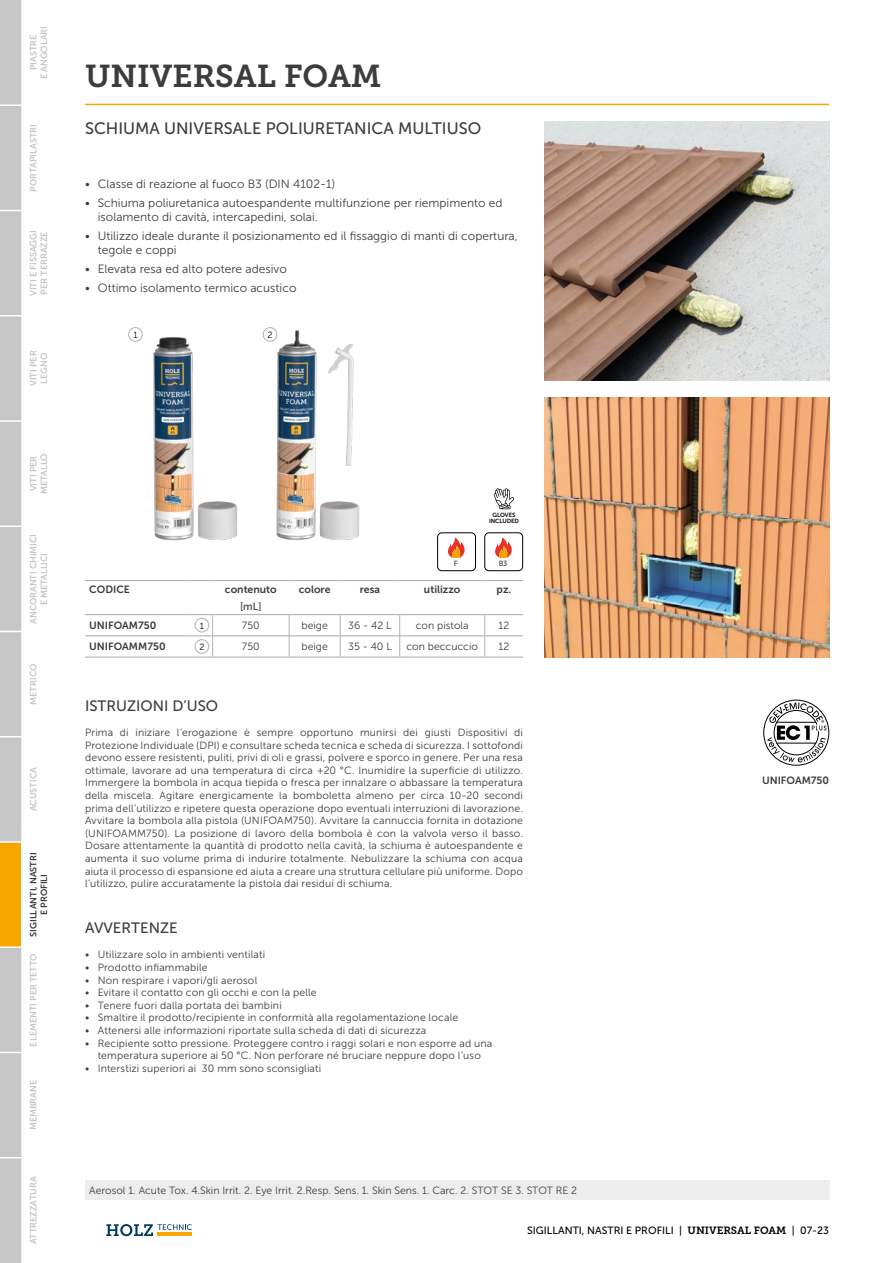
<style>
.page{position:relative;width:893px;height:1263px;background:#fff}
.page>*{position:absolute;margin:0;border:0;box-sizing:border-box;transform-origin:0 0}
.HEAD_CAP_9{font:31.5px "Museo Slab 700";color:#3c3c3b}
.SUBHEAD_CAP_9{font:16.5px "Museo Sans 500";color:#3c3c3b}
.TITOLO{font:15px "Museo Sans 500";color:#3c3c3b}
.t1{font:12px/14.4px "Museo Sans 300";color:#3c3c3b}
.Body{font:10.5px/12.6px "Museo Sans 300";letter-spacing:.015em;color:#3c3c3b;text-align:justify}
.nota_riquadro_grigio{font:10.5px "Museo Sans 300";color:#3c3c3b}
.TABLE_BODY_CENTRED{font:10.5px "Museo Sans 300";color:#3c3c3b}
.t2{font:10.5px "Museo Sans 500";color:#000}
.TABLE_HEAD_SX{font:10.5px "Museo Sans 700";color:#3c3c3b}
.TABLE_HEAD_CENTRO{font:10.5px "Museo Sans 700";color:#3c3c3b}
.TABLE_HEAD_UNITA{font:10.5px "Museo Sans 500";color:#3c3c3b}
.t3{font:9px/10.8px "Museo Sans 700";color:#c6c6c6}
.t4{font:9px/10.8px "Museo Sans 700";color:#3c3c3b;text-align:center}
.NUMERINI{font:9px "Museo Sans 300";color:#000}
.t5{font:7.5px "Museo Sans 500";color:#3c3c3b}
.t6{font:6px/6px "Museo Sans 700";letter-spacing:-.02em;color:#000;text-align:center}
.s1{font-family:"Museo Slab 700"}
</style>
<div class="page">
<svg style="left:106px;top:1224px;width:86px;height:12px"></svg>
<img style="left:128px;top:328px;width:232px;height:213px">
<div style="left:85px;top:1180px;width:744px;height:19px;background:#ededed"></div>
<hr style="left:485px;top:580px;width:38px;height:1px;background:#b3b2b2">
<hr style="left:485px;top:614px;width:38px;height:1px;background:#b3b2b2">
<hr style="left:85px;top:580px;width:106px;height:1px;background:#b3b2b2">
<svg style="left:191px;top:580px;width:22px;height:1px"></svg>
<hr style="left:213px;top:580px;width:76px;height:1px;background:#b3b2b2">
<hr style="left:289px;top:580px;width:51px;height:1px;background:#b3b2b2">
<hr style="left:340px;top:580px;width:60px;height:1px;background:#b3b2b2">
<hr style="left:400px;top:580px;width:85px;height:1px;background:#b3b2b2">
<hr style="left:85px;top:614px;width:106px;height:1px;background:#b3b2b2">
<hr style="left:213px;top:614px;width:76px;height:1px;background:#b3b2b2">
<hr style="left:289px;top:614px;width:51px;height:1px;background:#b3b2b2">
<hr style="left:340px;top:614px;width:60px;height:1px;background:#b3b2b2">
<hr style="left:400px;top:614px;width:85px;height:1px;background:#b3b2b2">
<hr style="left:85px;top:635px;width:106px;height:1px;background:#b3b2b2">
<hr style="left:213px;top:635px;width:76px;height:1px;background:#b3b2b2">
<hr style="left:289px;top:635px;width:51px;height:1px;background:#b3b2b2">
<hr style="left:340px;top:635px;width:59px;height:1px;background:#b3b2b2">
<hr style="left:400px;top:635px;width:85px;height:1px;background:#b3b2b2">
<hr style="left:485px;top:635px;width:38px;height:1px;background:#b3b2b2">
<hr style="left:85px;top:656px;width:106px;height:2px;background:#b3b2b2">
<hr style="left:191px;top:656px;width:22px;height:2px;background:#b3b2b2">
<hr style="left:213px;top:656px;width:76px;height:2px;background:#b3b2b2">
<hr style="left:289px;top:656px;width:51px;height:2px;background:#b3b2b2">
<hr style="left:340px;top:656px;width:60px;height:2px;background:#b3b2b2">
<hr style="left:400px;top:656px;width:85px;height:2px;background:#b3b2b2">
<hr style="left:485px;top:656px;width:38px;height:2px;background:#b3b2b2">
<svg style="left:191px;top:614px;width:22px;height:42px"></svg>
<svg style="left:289px;top:615px;width:1px;height:41px"></svg>
<svg style="left:340px;top:615px;width:1px;height:41px"></svg>
<svg style="left:399px;top:615px;width:1px;height:41px"></svg>
<svg style="left:484px;top:615px;width:1px;height:41px"></svg>
<div style="left:195px;top:618px;width:14px;height:14px;border:1px solid #b3b2b2;border-radius:50%"></div>
<div style="left:195px;top:639px;width:14px;height:14px;border:1px solid #b3b2b2;border-radius:50%"></div>
<div style="left:128px;top:327px;width:14px;height:14px;border:1px solid #b3b2b2;border-radius:50%"></div>
<div style="left:263px;top:327px;width:14px;height:14px;border:1px solid #b3b2b2;border-radius:50%"></div>
<svg style="left:0;top:0;width:21px;height:1263px"></svg>
<hr style="left:85px;top:104px;width:744px;height:1px;background:#f7a600">
<svg style="left:763px;top:700px;width:66px;height:65px"></svg>
<svg style="left:448px;top:537px;width:17px;height:21px"></svg>
<div style="left:437px;top:532px;width:39px;height:39px;border:1px solid #000;border-radius:4px"></div>
<svg style="left:495px;top:537px;width:17px;height:21px"></svg>
<div style="left:484px;top:532px;width:39px;height:39px;border:1px solid #000;border-radius:4px"></div>
<svg style="left:494px;top:488px;width:20px;height:21px"></svg>
<img style="left:544px;top:398px;width:285px;height:259px">
<img style="left:544px;top:121px;width:285px;height:260px">
<p class="t3" style="left:28px;top:79px;width:55px;text-align:center;rotate:-90deg">PIASTRE<br>E ANGOLARI</p>
<p class="t3" style="left:28px;top:192px;width:69px;rotate:-90deg">PORTAPILASTRI</p>
<p class="t3" style="left:28px;top:296px;width:68px;rotate:-90deg">VITI E FISSAGGI<br>PER TERRAZZE</p>
<p class="t3" style="left:28px;top:386px;width:37px;rotate:-90deg">VITI PER<br>LEGNO</p>
<p class="t3" style="left:28px;top:494px;width:42px;rotate:-90deg">VITI PER<br>METALLO</p>
<p class="t3" style="left:28px;top:624px;width:91px;text-align:center;rotate:-90deg">ANCORANTI CHIMICI<br>E METALLICI</p>
<p class="t3" style="left:28px;top:705px;width:42px;rotate:-90deg">METRICO</p>
<p class="t3" style="left:28px;top:811px;width:46px;rotate:-90deg">ACUSTICA</p>
<p class="t4" style="left:28px;top:937px;width:86px;rotate:-90deg">SIGILLANTI, NASTRI<br>E PROFILI</p>
<p class="t3" style="left:28px;top:1046px;width:95px;rotate:-90deg">ELEMENTI PER TETTO</p>
<p class="t3" style="left:28px;top:1130px;width:52px;rotate:-90deg">MEMBRANE</p>
<p class="t3" style="left:28px;top:1244px;width:69px;rotate:-90deg">ATTREZZATURA</p>
<p class="HEAD_CAP_9" style="left:85px;top:59px;width:298px">UNIVERSAL FOAM</p>
<p class="SUBHEAD_CAP_9" style="left:85px;top:119px;width:398px">SCHIUMA UNIVERSALE POLIURETANICA MULTIUSO</p>
<p class="t1" style="left:85px;top:177px;width:252px">• Classe di reazione al fuoco B3 (DIN 4102-1)</p>
<p class="t1" style="left:98px;top:196px;width:406px;text-indent:-13px">• Schiuma poliuretanica autoespandente multifunzione per riempimento ed isolamento di cavità, intercapedini, solai.</p>
<p class="t1" style="left:98px;top:229px;width:421px;text-indent:-13px">• Utilizzo ideale durante il posizionamento ed il fissaggio di manti di copertura, tegole e coppi</p>
<p class="t1" style="left:85px;top:262px;width:203px">• Elevata resa ed alto potere adesivo</p>
<p class="t1" style="left:85px;top:280px;width:213px">• Ottimo isolamento termico acustico</p>
<p class="NUMERINI" style="left:133px;top:330px;width:6px">1</p>
<p class="NUMERINI" style="left:267px;top:330px;width:7px">2</p>
<p class="t6" style="left:489px;top:512px;width:31px">GLOVES<br>INCLUDED</p>
<p class="t5" style="left:454px;top:559px;width:5px">F</p>
<p class="t5" style="left:499px;top:559px;width:10px">B3</p>
<p class="TABLE_HEAD_SX" style="left:89px;top:584px;width:42px">CODICE</p>
<p class="TABLE_HEAD_CENTRO" style="left:225px;top:584px;width:53px">contenuto</p>
<p class="TABLE_HEAD_CENTRO" style="left:299px;top:584px;width:33px">colore</p>
<p class="TABLE_HEAD_CENTRO" style="left:360px;top:584px;width:22px">resa</p>
<p class="TABLE_HEAD_CENTRO" style="left:424px;top:584px;width:38px">utilizzo</p>
<p class="TABLE_HEAD_CENTRO" style="left:497px;top:584px;width:16px">pz.</p>
<p class="TABLE_HEAD_UNITA" style="left:240px;top:600px;width:23px">[mL]</p>
<p class="TABLE_HEAD_SX" style="left:89px;top:620px;width:69px">UNIFOAM750</p>
<p class="NUMERINI" style="left:200px;top:621px;width:6px">1</p>
<p class="TABLE_BODY_CENTRED" style="left:242px;top:620px;width:19px">750</p>
<p class="TABLE_BODY_CENTRED" style="left:301px;top:620px;width:28px">beige</p>
<p class="TABLE_BODY_CENTRED" style="left:348px;top:620px;width:45px">36 - 42 L</p>
<p class="TABLE_BODY_CENTRED" style="left:416px;top:620px;width:54px">con pistola</p>
<p class="TABLE_BODY_CENTRED" style="left:499px;top:620px;width:12px">12</p>
<p class="TABLE_HEAD_SX" style="left:89px;top:641px;width:78px">UNIFOAMM750</p>
<p class="NUMERINI" style="left:199px;top:642px;width:7px">2</p>
<p class="TABLE_BODY_CENTRED" style="left:242px;top:641px;width:19px">750</p>
<p class="TABLE_BODY_CENTRED" style="left:301px;top:641px;width:28px">beige</p>
<p class="TABLE_BODY_CENTRED" style="left:348px;top:641px;width:45px">35 - 40 L</p>
<p class="TABLE_BODY_CENTRED" style="left:406px;top:641px;width:73px">con beccuccio</p>
<p class="TABLE_BODY_CENTRED" style="left:499px;top:641px;width:12px">12</p>
<p class="TITOLO" style="left:85px;top:698px;width:135px">ISTRUZIONI D’USO</p>
<p class="Body" style="left:85px;top:726px;width:439px">Prima di iniziare l’erogazione è sempre opportuno munirsi dei giusti Dispositivi di Protezione Individuale (DPI) e consultare scheda tecnica e scheda di sicurezza. I sottofondi devono essere resistenti, puliti, privi di oli e grassi, polvere e sporco in genere. Per una resa ottimale, lavorare ad una temperatura di circa +20 °C. Inumidire la superficie di utilizzo.<br>Immergere la bombola in acqua tiepida o fresca per innalzare o abbassare la temperatura della miscela. Agitare energicamente la bomboletta almeno per circa 10-20 secondi prima dell’utilizzo e ripetere questa operazione dopo eventuali interruzioni di lavorazione.<br>Avvitare la bombola alla pistola (UNIFOAM750). Avvitare la cannuccia fornita in dotazione (UNIFOAMM750). La posizione di lavoro della bombola è con la valvola verso il basso.<br>Dosare attentamente la quantità di prodotto nella cavità, la schiuma è autoespandente e aumenta il suo volume prima di indurire totalmente. Nebulizzare la schiuma con acqua aiuta il processo di espansione ed aiuta a creare una struttura cellulare più uniforme. Dopo l’utilizzo, pulire accuratamente la pistola dai residui di schiuma.</p>
<p class="TITOLO" style="left:85px;top:920px;width:94px">AVVERTENZE</p>
<p class="Body" style="left:85px;top:948px;width:182px">• Utilizzare solo in ambienti ventilati</p>
<p class="Body" style="left:85px;top:961px;width:124px">• Prodotto infiammabile</p>
<p class="Body" style="left:85px;top:974px;width:174px">• Non respirare i vapori/gli aerosol</p>
<p class="Body" style="left:85px;top:986px;width:233px">• Evitare il contatto con gli occhi e con la pelle</p>
<p class="Body" style="left:85px;top:999px;width:198px">• Tenere fuori dalla portata dei bambini</p>
<p class="Body" style="left:85px;top:1011px;width:375px">• Smaltire il prodotto/recipiente in conformità alla regolamentazione locale</p>
<p class="Body" style="left:85px;top:1024px;width:343px">• Attenersi alle informazioni riportate sulla scheda di dati di sicurezza</p>
<p class="Body" style="left:85px;top:1037px;width:409px;text-align:center">• Recipiente sotto pressione. Proteggere contro i raggi solari e non esporre ad una temperatura superiore ai 50 °C. Non perforare né bruciare neppure dopo l’uso</p>
<p class="Body" style="left:85px;top:1062px;width:238px">• Interstizi superiori ai 30 mm sono sconsigliati</p>
<p class="nota_riquadro_grigio" style="left:89px;top:1184px;width:489px">Aerosol 1. Acute Tox. 4.Skin Irrit. 2. Eye Irrit. 2.Resp. Sens. 1. Skin Sens. 1. Carc. 2. STOT SE 3. STOT RE 2</p>
<p class="TABLE_HEAD_SX" style="left:762px;top:774px;width:69px">UNIFOAM750</p>
<p class="t2" style="left:527px;top:1225px;width:304px">SIGILLANTI, NASTRI E PROFILI | <span class="s1">UNIVERSAL FOAM</span> | 07-23</p>
</div>
